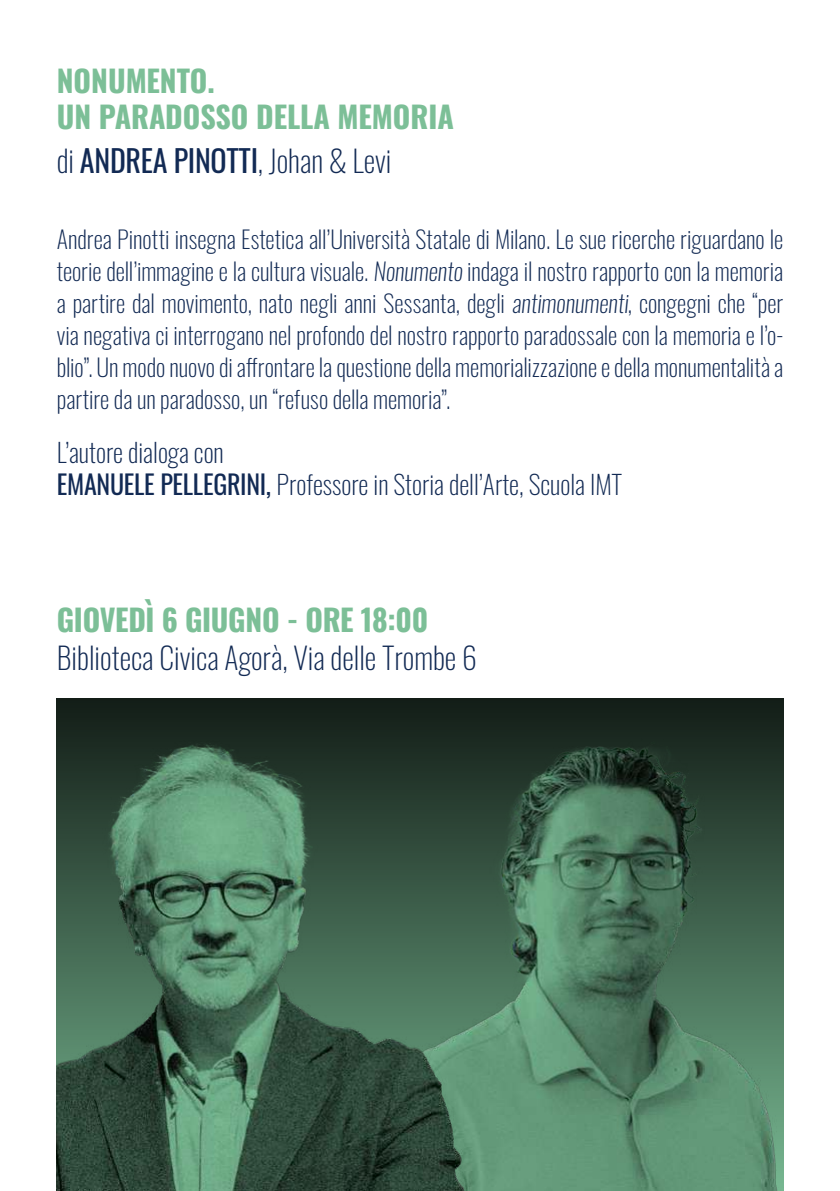
<style>
.page{position:relative;width:840px;height:1191px;background:#fff}
.page>*{position:absolute;margin:0;border:0;box-sizing:border-box;transform-origin:0 0}
.t1{font:200 30px "Oswald";color:#122a54}
.t2{font:700 30px/36px "Oswald";letter-spacing:-.01em;color:#7cbf97}
.t3{font:200 26px/31.2px "Oswald";color:#122a54}
.t4{font:200 24px/32px "Oswald";color:#122a54;text-align:justify}
.s1{font-weight:400}
</style>
<div class="page">
<img style="left:506px;top:700px;width:276px;height:491px">
<img style="left:57px;top:700px;width:449px;height:491px">
<p class="t2" style="left:57px;top:59px;width:398px">NONUMENTO.<br>UN PARADOSSO DELLA MEMORIA</p>
<p class="t1" style="left:57px;top:134px;width:336px">di <span class="s1">ANDREA PINOTTI</span>, Johan &amp; Levi</p>
<p class="t4" style="left:57px;top:221px;width:727px">Andrea Pinotti insegna Estetica all’Università Statale di Milano. Le sue ricerche riguardano le teorie dell’immagine e la cultura visuale. Nonumento indaga il nostro rapporto con la memoria a partire dal movimento, nato negli anni Sessanta, degli antimonumenti, congegni che “per via negativa ci interrogano nel profondo del nostro rapporto paradossale con la memoria e l’o&shy;blio”. Un modo nuovo di affrontare la questione della memorializzazione e della monumentalità a partire da un paradosso, un “refuso della memoria”.</p>
<p class="t3" style="left:57px;top:434px;width:567px">L’autore dialoga con<br><span class="s1">EMANUELE PELLEGRINI,</span> Professore in Storia dell’Arte, Scuola IMT</p>
<p class="t2" style="left:57px;top:599px;width:373px">GIOVEDÌ 6 GIUGNO - ORE 18:00</p>
<p class="t1" style="left:57px;top:631px;width:421px">Biblioteca Civica Agorà, Via delle Trombe 6</p>
</div>
